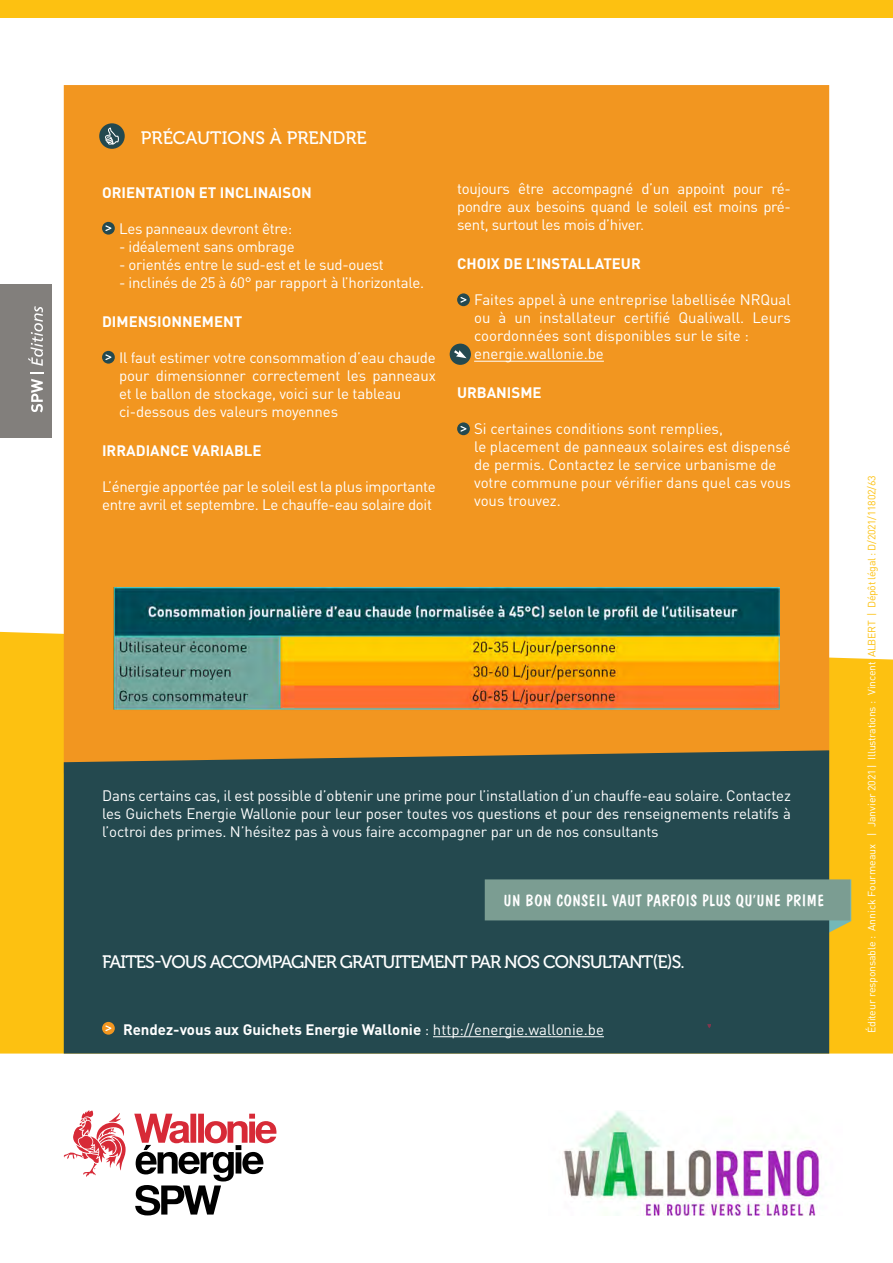
<style>
.page{position:relative;width:893px;height:1263px;background:#fff}
.page>*{position:absolute;margin:0;border:0;box-sizing:border-box;transform-origin:0 0}
.t1{font:18px "Museo 500";letter-spacing:-.05em;color:#fff}
.t2{font:18px "Museo 500";color:#fff}
.t3{font:16.5px "Dom Casual Std";letter-spacing:-.01em;color:#fff}
.t4{font:15px/18px "DINOT";letter-spacing:-.01em;color:#fff}
.t5{font:700 15px "DINOT";color:#fff}
.t6{font:10.5px "DINOT";letter-spacing:-.025em;color:#fff}
.s1{font-weight:400}
.s2{color:#fdc111}
</style>
<div class="page">
<div style="left:0;top:632px;width:893px;height:421px;background:#fdc111"></div>
<div style="left:64px;top:85px;width:765px;height:665px;background:#f29620"></div>
<div style="left:0;top:0;width:893px;height:17px;background:#fdc111"></div>
<div style="left:64px;top:750px;width:765px;height:303px;background:#24494f"></div>
<hr style="left:433px;top:1036px;width:171px;height:1px;background:#fff">
<svg style="left:102px;top:1022px;width:13px;height:13px"></svg>
<svg style="left:105px;top:1025px;width:6px;height:6px"></svg>
<svg style="left:102px;top:222px;width:13px;height:13px"></svg>
<svg style="left:105px;top:225px;width:6px;height:6px"></svg>
<svg style="left:102px;top:351px;width:13px;height:13px"></svg>
<svg style="left:105px;top:354px;width:6px;height:6px"></svg>
<hr style="left:474px;top:361px;width:130px;height:1px;background:#fff">
<svg style="left:457px;top:293px;width:13px;height:13px"></svg>
<svg style="left:460px;top:297px;width:6px;height:6px"></svg>
<svg style="left:457px;top:422px;width:13px;height:13px"></svg>
<svg style="left:460px;top:426px;width:6px;height:6px"></svg>
<div style="left:99px;top:123px;width:26px;height:26px;background:#24494f;border-radius:50%"></div>
<svg style="left:105px;top:128px;width:14px;height:17px"></svg>
<div style="left:450px;top:344px;width:21px;height:21px;background:#24494f;border-radius:50%"></div>
<svg style="left:454px;top:350px;width:13px;height:8px"></svg>
<div style="left:0;top:285px;width:51px;height:153px;background:#827f7c"></div>
<svg style="left:31px;top:379px;width:12px;height:33px"></svg>
<svg style="left:30px;top:372px;width:14px;height:1px"></svg>
<svg style="left:28px;top:306px;width:15px;height:60px"></svg>
<svg style="left:485px;top:879px;width:366px;height:149px;background:#44655f"></svg>
<img style="left:111px;top:588px;width:669px;height:126px">
<img style="left:563px;top:1111px;width:258px;height:104px">
<svg style="left:64px;top:1110px;width:62px;height:67px"></svg>
<svg style="left:134px;top:1114px;width:142px;height:101px"></svg>
<p class="t2" style="left:141px;top:127px;width:227px">PRÉCAUTIONS À PRENDRE</p>
<p class="t5" style="left:102px;top:182px;width:211px">ORIENTATION ET INCLINAISON</p>
<p class="t4" style="left:119px;top:219px;width:175px">Les panneaux devront être:</p>
<p class="t4" style="left:119px;top:237px;width:177px">- idéalement sans ombrage</p>
<p class="t4" style="left:119px;top:255px;width:266px">- orientés entre le sud-est et le sud-ouest</p>
<p class="t4" style="left:119px;top:273px;width:307px">- inclinés de 25 à 60° par rapport à l’horizontale.</p>
<p class="t5" style="left:102px;top:311px;width:142px">DIMENSIONNEMENT</p>
<p class="t4" style="left:119px;top:348px;width:318px">Il faut estimer votre consommation d’eau chaude pour dimensionner correctement les panneaux et le ballon de stockage, voici sur le tableau ci-dessous des valeurs moyennes</p>
<p class="t5" style="left:102px;top:440px;width:161px">IRRADIANCE VARIABLE</p>
<p class="t4" style="left:102px;top:477px;width:335px">L’énergie apportée par le soleil est la plus importante entre avril et septembre. Le chauffe-eau solaire doit</p>
<p class="t4" style="left:457px;top:179px;width:335px;text-align:justify">toujours être accompagné d’un appoint pour ré&shy;pondre aux besoins quand le soleil est moins pré&shy;sent, surtout les mois d’hiver.</p>
<p class="t5" style="left:457px;top:254px;width:185px">CHOIX DE L’INSTALLATEUR</p>
<p class="t4" style="left:474px;top:290px;width:318px;text-align:justify">Faites appel à une entreprise labellisée NRQual ou à un installateur certifié Qualiwall. Leurs coordonnées sont disponibles sur le site :</p>
<p class="t4" style="left:474px;top:344px;width:131px">energie.wallonie.be</p>
<p class="t5" style="left:457px;top:383px;width:86px">URBANISME</p>
<p class="t4" style="left:474px;top:419px;width:250px">Si certaines conditions sont remplies,</p>
<p class="t4" style="left:474px;top:437px;width:318px">le placement de panneaux solaires est dispensé de permis. Contactez le service urbanisme de</p>
<p class="t4" style="left:474px;top:473px;width:318px">votre commune pour vérifier dans quel cas vous vous trouvez.</p>
<p class="t4" style="left:102px;top:786px;width:690px;text-align:justify">Dans certains cas, il est possible d’obtenir une prime pour l’installation d’un chauffe-eau solaire. Contactez les Guichets Energie Wallonie pour leur poser toutes vos questions et pour des renseignements relatifs à l’octroi des primes. N’hésitez pas à vous faire accompagner par un de nos consultants</p>
<p class="t3" style="left:503px;top:890px;width:323px">UN BON CONSEIL VAUT PARFOIS PLUS QU’UNE PRIME</p>
<p class="t1" style="left:102px;top:952px;width:584px">FAITES-VOUS ACCOMPAGNER GRATUITEMENT PAR NOS CONSULTANT(E)S.</p>
<p class="t5" style="left:123px;top:1019px;width:482px">Rendez-vous aux Guichets Energie Wallonie <span class="s1">: http://energie.wallonie.be</span></p>
<p class="t6" style="left:865px;top:1033px;width:559px;rotate:-90deg">Éditeur responsable : Annick Fourmeaux | Janvier 2021 | Illustrations : Vincent <span class="s2">ALBERT | Dépôt légal : D/2021/11802/63</span></p>
</div>
